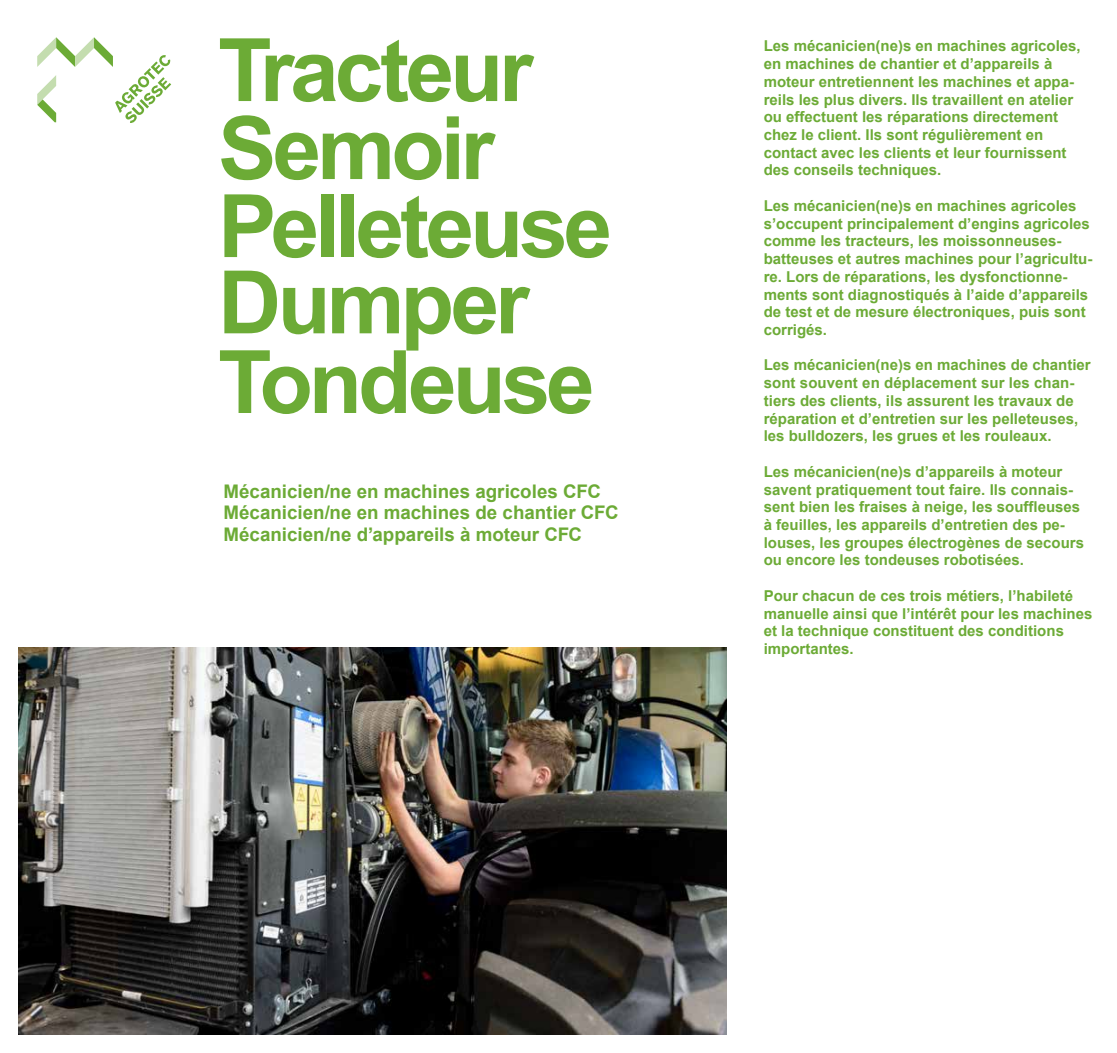
<style>
.page{position:relative;width:1117px;height:1053px;background:#fff}
.page>*{position:absolute;margin:0;border:0;box-sizing:border-box;transform-origin:0 0}
.t1{font:700 87.5px/78px "Arial";letter-spacing:-.045em;color:#6cab36}
.t2{font:700 18.75px/21.2px "Arial";color:#6cab36}
.t3{font:700 15px/17.8px "Arial";color:#6cab36}
</style>
<div class="page">
<img style="left:19px;top:647px;width:706px;height:387px">
<svg style="left:37px;top:37px;width:134px;height:85px"></svg>
<h1 class="t1" style="left:218px;top:34px;width:395px">Tracteur<br>Semoir<br>Pelleteuse<br>Dumper<br>Tondeuse</h1>
<p class="t2" style="left:223px;top:481px;width:397px">Mécanicien/ne en machines agricoles CFC<br>Mécanicien/ne en machines de chantier CFC<br>Mécanicien/ne d’appareils à moteur CFC</p>
<p class="t3" style="left:763px;top:38px;width:318px">Les mécanicien(ne)s en machines agricoles, en machines de chantier et d’appareils à moteur entretiennent les machines et appa&shy;reils les plus divers. Ils travaillent en atelier ou effectuent les réparations directement chez le client. Ils sont régulièrement en contact avec les clients et leur fournissent des conseils techniques.</p>
<p class="t3" style="left:763px;top:197px;width:330px">Les mécanicien(ne)s en machines agricoles s’occupent principalement d’engins agricoles comme les tracteurs, les moissonneuses&shy;batteuses et autres machines pour l’agricultu&shy;re. Lors de réparations, les dysfonctionne&shy;ments sont diagnostiqués à l’aide d’appareils de test et de mesure électroniques, puis sont corrigés.</p>
<p class="t3" style="left:763px;top:357px;width:328px">Les mécanicien(ne)s en machines de chantier sont souvent en déplacement sur les chan&shy;tiers des clients, ils assurent les travaux de réparation et d’entretien sur les pelleteuses, les bulldozers, les grues et les rouleaux.</p>
<p class="t3" style="left:763px;top:463px;width:322px">Les mécanicien(ne)s d’appareils à moteur savent pratiquement tout faire. Ils connais&shy;sent bien les fraises à neige, les souffleuses à feuilles, les appareils d’entretien des pe&shy;louses, les groupes électrogènes de secours ou encore les tondeuses robotisées.</p>
<p class="t3" style="left:763px;top:587px;width:330px">Pour chacun de ces trois métiers, l’habileté manuelle ainsi que l’intérêt pour les machines et la technique constituent des conditions importantes.</p>
</div>
